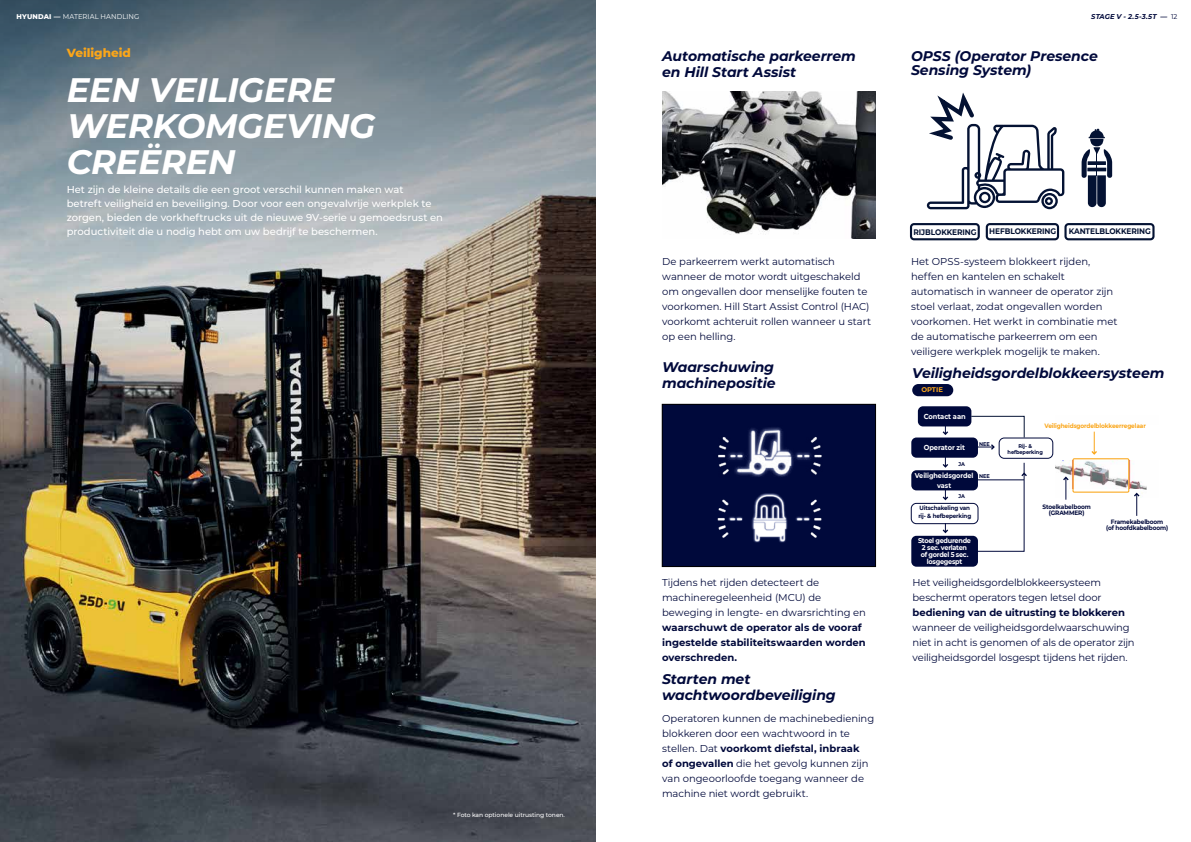
<style>
.page{position:relative;width:1191px;height:842px;background:#fff}
.page>*{position:absolute;margin:0;border:0;box-sizing:border-box;transform-origin:0 0}
.t1{font:italic 700 34px/36px "Montserrat";letter-spacing:-.01em;color:#fff}
.t2{font:italic 700 14px/16px "Montserrat";letter-spacing:-.005em;color:#00093b}
.t3{font:800 12px "Montserrat";color:#faa61a}
.t4{font:10px/15px "Montserrat";letter-spacing:-.005em;color:#00093b}
.t5{font:500 10px/14px "Montserrat";letter-spacing:-.005em;color:#fff}
.t6{font:700 10px/15px "Montserrat";color:#00093b}
.t7{font:700 8px "Montserrat";letter-spacing:-.01em;color:#041233;scale:.93 1}
.t8{font:700 7.2px "Montserrat";letter-spacing:-.01em;color:#fff;scale:.93 1}
.t9{font:700 7px/7px "Montserrat";letter-spacing:-.04em;color:#fff;text-align:center;scale:.93 1}
.t10{font:7px "Montserrat";letter-spacing:.015em;color:#fff}
.t11{font:700 7px/9.9px "Montserrat";letter-spacing:-.01em;color:#fff;text-align:center;scale:.93 1}
.t12{font:italic 700 7px "Montserrat";letter-spacing:.02em;color:#00093b}
.t13{font:700 6.8px "Montserrat";color:#faa61a}
.t14{font:700 6.3px/6.3px "Montserrat";letter-spacing:-.02em;color:#00093b;text-align:center;scale:.92 1}
.t15{font:700 6.3px "Montserrat";letter-spacing:-.02em;color:#faa61a;scale:.92 1}
.t16{font:500 6px "Montserrat";letter-spacing:-.01em;color:#fff}
.t17{font:700 6px/8px "Montserrat";letter-spacing:-.02em;color:#00093b;scale:.93 1}
.t18{font:700 5.4px/6.3px "Montserrat";letter-spacing:-.01em;color:#00093b;text-align:center;scale:.93 1}
.s1{font-weight:800}
.s2{font-weight:700;font-style:italic}
.s3{font-weight:400;font-style:normal}
.s4{font-weight:700}
</style>
<div class="page">
<img style="left:0;top:421px;width:595px;height:421px">
<svg style="left:0;top:0;width:595px;height:421px;background:#7b8183"></svg>
<svg style="left:1081px;top:129px;width:31px;height:78px"></svg>
<svg style="left:926px;top:92px;width:138px;height:117px"></svg>
<div style="left:910px;top:223px;width:69px;height:17px;border:2px solid #041233;border-radius:3px"></div>
<div style="left:1064px;top:223px;width:90px;height:17px;border:2px solid #041233;border-radius:3px"></div>
<div style="left:985px;top:223px;width:74px;height:17px;border:2px solid #041233;border-radius:3px"></div>
<img style="left:662px;top:92px;width:213px;height:146px">
<div style="left:912px;top:384px;width:41px;height:12px;background:#00093b;border-radius:6px"></div>
<img style="left:1055px;top:460px;width:92px;height:34px">
<div style="left:1069px;top:490px;width:70px;height:32px;background:#fff"></div>
<div style="left:1072px;top:458px;width:57px;height:35px;border:1px solid #faa61a"></div>
<svg style="left:1091px;top:432px;width:6px;height:23px"></svg>
<svg style="left:1061px;top:475px;width:9px;height:25px"></svg>
<svg style="left:941px;top:426px;width:8px;height:9px"></svg>
<svg style="left:942px;top:458px;width:6px;height:10px"></svg>
<svg style="left:941px;top:490px;width:8px;height:11px"></svg>
<svg style="left:941px;top:524px;width:8px;height:10px"></svg>
<svg style="left:1134px;top:492px;width:6px;height:24px"></svg>
<div style="left:918px;top:406px;width:53px;height:20px;background:#00093b;border-radius:5px"></div>
<div style="left:998px;top:438px;width:55px;height:21px;border:1px solid #00093b;border-radius:5px"></div>
<div style="left:911px;top:437px;width:67px;height:21px;background:#00093b;border-radius:5px"></div>
<div style="left:911px;top:470px;width:67px;height:20px;background:#00093b;border-radius:5px"></div>
<div style="left:910px;top:503px;width:68px;height:21px;border:1px solid #00093b;border-radius:5px"></div>
<div style="left:911px;top:536px;width:67px;height:31px;background:#00093b;border-radius:5px"></div>
<svg style="left:975px;top:462px;width:52px;height:90px"></svg>
<svg style="left:970px;top:415px;width:55px;height:36px"></svg>
<hr style="left:977px;top:479px;width:47px;height:1px;background:#00093b">
<div style="left:662px;top:404px;width:213px;height:162px;background:#00093b"></div>
<div style="left:662px;top:404px;width:213px;height:163px;border:1px solid #000"></div>
<img style="left:717px;top:493px;width:105px;height:50px">
<img style="left:718px;top:427px;width:104px;height:50px">
<p class="t10" style="left:16px;top:11px;width:124px"><span class="s1">HYUNDAI</span> <span class="s2">—</span> MATERIAL HANDLING</p>
<p class="t12" style="left:1091px;top:11px;width:88px">STAGE V - 2.5-3.5T — <span class="s3">12</span></p>
<p class="t3" style="left:67px;top:44px;width:66px">Veiligheid</p>
<h1 class="t1" style="left:67px;top:71px;width:310px">EEN VEILIGERE<br>WERKOMGEVING<br>CREËREN</h1>
<p class="t5" style="left:67px;top:182px;width:378px">Het zijn de kleine details die een groot verschil kunnen maken wat<br>betreft veiligheid en beveiliging. Door voor een ongevalvrije werkplek te zorgen, bieden de vorkheftrucks uit de nieuwe 9V-serie u gemoedsrust en productiviteit die u nodig hebt om uw bedrijf te beschermen.</p>
<p class="t16" style="left:453px;top:810px;width:113px">* Foto kan optionele uitrusting tonen.</p>
<h2 class="t2" style="left:662px;top:47px;width:195px">Automatische parkeerrem en Hill Start Assist</h2>
<h2 class="t2" style="left:911px;top:48px;width:188px;line-height:14px">OPSS (Operator Presence<br>Sensing System)</h2>
<p class="t4" style="left:662px;top:254px;width:210px">De parkeerrem werkt automatisch wanneer de motor wordt uitgeschakeld om ongevallen door menselijke fouten te voorkomen. Hill Start Assist Control (HAC) voorkomt achteruit rollen wanneer u start op een helling.</p>
<h2 class="t2" style="left:662px;top:358px;width:115px">Waarschuwing machinepositie</h2>
<p class="t4" style="left:662px;top:574px;width:205px">Tijdens het rijden detecteert de machineregeleenheid (MCU) de beweging in lengte- en dwarsrichting en</p>
<p class="t6" style="left:662px;top:619px;width:205px">waarschuwt de operator als de vooraf ingestelde stabiliteitswaarden worden overschreden.</p>
<h2 class="t2" style="left:662px;top:670px;width:175px">Starten met wachtwoordbeveiliging</h2>
<p class="t4" style="left:662px;top:711px;width:214px">Operatoren kunnen de machinebediening blokkeren door een wachtwoord in te stellen. Dat <span class="s4">voorkomt diefstal, inbraak<br>of ongevallen</span> die het gevolg kunnen zijn van ongeoorloofde toegang wanneer de machine niet wordt gebruikt.</p>
<p class="t7" style="left:913px;top:226px;width:69px">RIJBLOKKERING</p>
<p class="t7" style="left:989px;top:225px;width:73px">HEFBLOKKERING</p>
<p class="t7" style="left:1068px;top:225px;width:90px">KANTELBLOKKERING</p>
<p class="t4" style="left:911px;top:254px;width:208px">Het OPSS-systeem blokkeert rijden, heffen en kantelen en schakelt automatisch in wanneer de operator zijn stoel verlaat, zodat ongevallen worden voorkomen. Het werkt in combinatie met de automatische parkeerrem om een veiligere werkplek mogelijk te maken.</p>
<h2 class="t2" style="left:912px;top:365px;width:254px">Veiligheidsgordelblokkeersysteem</h2>
<p class="t13" style="left:921px;top:385px;width:23px">OPTIE</p>
<p class="t15" style="left:1044px;top:421px;width:112px">Veiligheidsgordelblokkeerregelaar</p>
<p class="t8" style="left:923px;top:411px;width:47px">Contact aan</p>
<p class="t8" style="left:924px;top:442px;width:46px">Operator zit</p>
<p class="t11" style="left:915px;top:470px;width:65px">Veiligheidsgordel vast</p>
<p class="t18" style="left:979px;top:440px;width:13px">NEE</p>
<p class="t18" style="left:1007px;top:442px;width:39px">Rij- &amp; hefbeperking</p>
<p class="t18" style="left:958px;top:460px;width:8px">JA</p>
<p class="t18" style="left:958px;top:493px;width:8px">JA</p>
<p class="t18" style="left:979px;top:472px;width:13px">NEE</p>
<p class="t17" style="left:918px;top:504px;width:58px">Uitschakeling van rij- &amp; hefbeperking</p>
<p class="t9" style="left:918px;top:537px;width:59px">Stoel gedurende<br>2 sec. verlaten of gordel 5 sec. losgegespt</p>
<p class="t14" style="left:1042px;top:503px;width:54px">Stoelkabelboom (GRAMMER)</p>
<p class="t14" style="left:1106px;top:518px;width:69px">Framekabelboom<br>(of hoofdkabelboom)</p>
<p class="t4" style="left:912px;top:574px;width:191px">Het veiligheidsgordelblokkeersysteem beschermt operators tegen letsel door</p>
<p class="t6" style="left:912px;top:604px;width:214px">bediening van de uitrusting te blokkeren</p>
<p class="t4" style="left:912px;top:619px;width:224px">wanneer de veiligheidsgordelwaarschuwing niet in acht is genomen of als de operator zijn veiligheidsgordel losgespt tijdens het rijden.</p>
</div>
